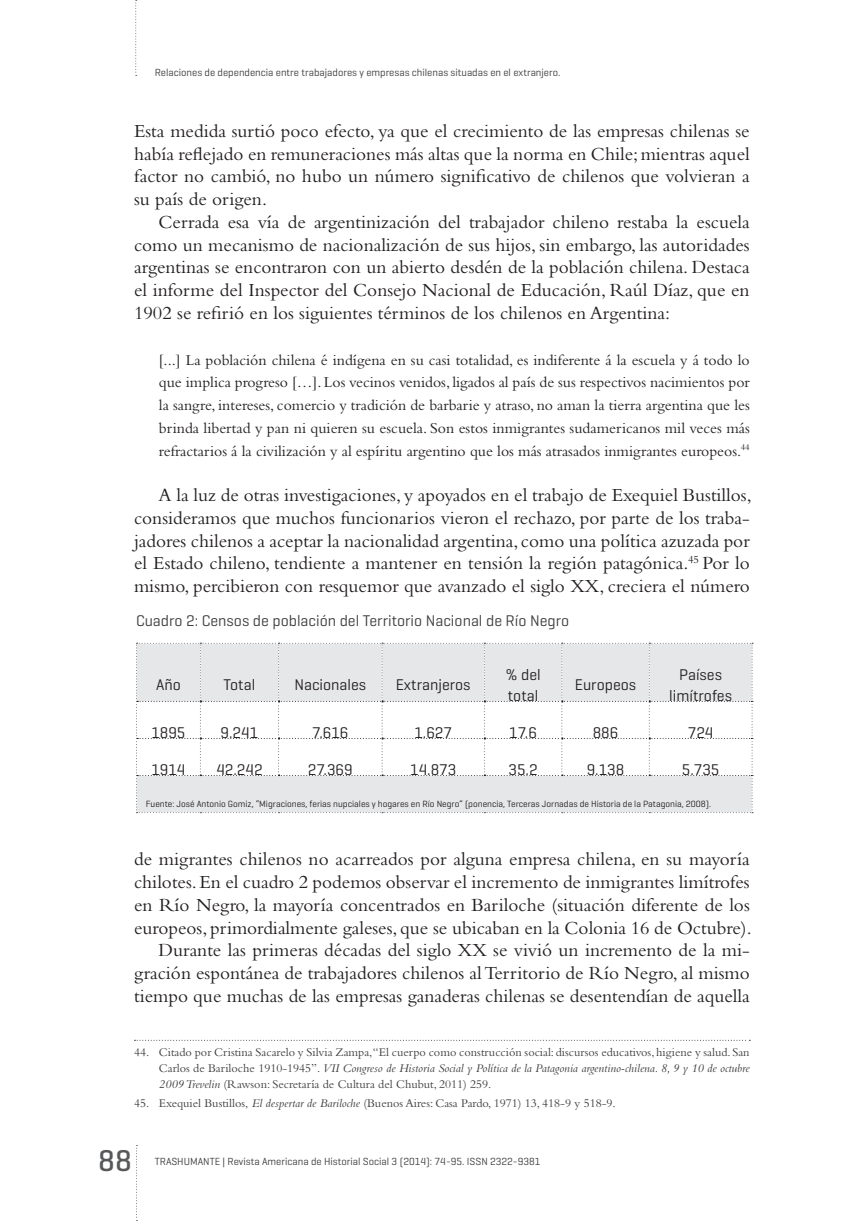
<style>
.page{position:relative;width:859px;height:1221px;background:#fff}
.page>*{position:absolute;margin:0;border:0;box-sizing:border-box;transform-origin:0 0}
.t1{font:500 30.62px "Geogrotesque";color:#57585a}
.cuerpodeTExto_sangri{font:19.25px/22.8px "Bembo Std";color:#231f20;text-align:justify}
.cita{font:15.75px/22.8px "Bembo Std";color:#231f20;text-align:justify}
.TEXTOS_CUADROS{font:15.75px/21px "Geogrotesque";color:#231f20}
.descripcionTablas_es{font:15.75px "Geogrotesque";color:#3e3e3f}
.textoPiedeFoto_esp{font:12.25px/15.8px "Bembo Std";color:#3e3e3f;text-align:justify}
.t2{font:10.5px "Geogrotesque";color:#3e3e3f}
.TEXTOS_CUADROS-2{font:9.1px "Geogrotesque";color:#231f20}
.s1{font-style:italic}
</style>
<div class="page">
<svg style="left:136px;top:1145px;width:1px;height:73px"></svg>
<svg style="left:135px;top:0;width:2px;height:76px"></svg>
<svg style="left:134px;top:1039px;width:616px;height:1px"></svg>
<svg style="left:136px;top:643px;width:616px;height:170px"></svg>
<p class="t2" style="left:155px;top:66px;width:407px">Relaciones de dependencia entre trabajadores y empresas chilenas situadas en el extranjero.</p>
<p class="cuerpodeTExto_sangri" style="left:134px;top:119px;width:617px">Esta medida surtió poco efecto, ya que el crecimiento de las empresas chilenas se había reflejado en remuneraciones más altas que la norma en Chile; mientras aquel factor no cambió, no hubo un número significativo de chilenos que volvieran a su país de origen.</p>
<p class="cuerpodeTExto_sangri" style="left:134px;top:210px;width:617px;text-indent:24px">Cerrada esa vía de argentinización del trabajador chileno restaba la escuela como un mecanismo de nacionalización de sus hijos, sin embargo, las autoridades argentinas se encontraron con un abierto desdén de la población chilena. Destaca el informe del Inspector del Consejo Nacional de Educación, Raúl Díaz, que en 1902 se refirió en los siguientes términos de los chilenos en Argentina:</p>
<p class="cita" style="left:159px;top:348px;width:592px">[...] La población chilena é indígena en su casi totalidad, es indiferente á la escuela y á todo lo que implica progreso […]. Los vecinos venidos, ligados al país de sus respectivos nacimientos por la sangre, intereses, comercio y tradición de barbarie y atraso, no aman la tierra argentina que les brinda libertad y pan ni quieren su escuela. Son estos inmigrantes sudamericanos mil veces más refractarios á la civilización y al espíritu argentino que los más atrasados inmigrantes europeos.<sup>44</sup></p>
<p class="cuerpodeTExto_sangri" style="left:134px;top:483px;width:619px;text-indent:24px">A la luz de otras investigaciones, y apoyados en el trabajo de Exequiel Bustillos, consideramos que muchos funcionarios vieron el rechazo, por parte de los traba&shy;jadores chilenos a aceptar la nacionalidad argentina, como una política azuzada por el Estado chileno, tendiente a mantener en tensión la región patagónica.<sup>45</sup> Por lo mismo, percibieron con resquemor que avanzado el siglo XX, creciera el número</p>
<p class="descripcionTablas_es" style="left:136px;top:610px;width:434px">Cuadro 2: Censos de población del Territorio Nacional de Río Negro</p>
<p class="TEXTOS_CUADROS" style="left:156px;top:674px;width:26px">Año</p>
<p class="TEXTOS_CUADROS" style="left:223px;top:674px;width:33px">Total</p>
<p class="TEXTOS_CUADROS" style="left:294px;top:674px;width:73px">Nacionales</p>
<p class="TEXTOS_CUADROS" style="left:395px;top:674px;width:76px">Extranjeros</p>
<p class="TEXTOS_CUADROS" style="left:505px;top:663px;width:37px">% del total</p>
<p class="TEXTOS_CUADROS" style="left:574px;top:674px;width:63px">Europeos</p>
<p class="TEXTOS_CUADROS" style="left:669px;top:663px;width:64px;text-align:center">Países limítrofes</p>
<p class="TEXTOS_CUADROS" style="left:151px;top:721px;width:36px">1895</p>
<p class="TEXTOS_CUADROS" style="left:220px;top:721px;width:39px">9.241</p>
<p class="TEXTOS_CUADROS" style="left:312px;top:721px;width:38px">7.616</p>
<p class="TEXTOS_CUADROS" style="left:414px;top:721px;width:39px">1.627</p>
<p class="TEXTOS_CUADROS" style="left:509px;top:721px;width:29px">17.6</p>
<p class="TEXTOS_CUADROS" style="left:592px;top:721px;width:27px">886</p>
<p class="TEXTOS_CUADROS" style="left:687px;top:721px;width:27px">724</p>
<p class="TEXTOS_CUADROS" style="left:151px;top:758px;width:36px">1914</p>
<p class="TEXTOS_CUADROS" style="left:216px;top:758px;width:48px">42.242</p>
<p class="TEXTOS_CUADROS" style="left:308px;top:758px;width:46px">27.369</p>
<p class="TEXTOS_CUADROS" style="left:410px;top:758px;width:48px">14.873</p>
<p class="TEXTOS_CUADROS" style="left:508px;top:758px;width:31px">35.2</p>
<p class="TEXTOS_CUADROS" style="left:586px;top:758px;width:39px">9.138</p>
<p class="TEXTOS_CUADROS" style="left:681px;top:758px;width:39px">5.735</p>
<p class="TEXTOS_CUADROS-2" style="left:146px;top:798px;width:566px">Fuente: José Antonio Gomiz, “Migraciones, ferias nupciales y hogares en Río Negro” (ponencia, Terceras Jornadas de Historia de la Patagonia, 2008).</p>
<p class="cuerpodeTExto_sangri" style="left:134px;top:847px;width:619px">de migrantes chilenos no acarreados por alguna empresa chilena, en su mayoría chilotes. En el cuadro 2 podemos observar el incremento de inmigrantes limítrofes en Río Negro, la mayoría concentrados en Bariloche (situación diferente de los europeos, primordialmente galeses, que se ubicaban en la Colonia 16 de Octubre).</p>
<p class="cuerpodeTExto_sangri" style="left:134px;top:938px;width:617px;text-indent:24px">Durante las primeras décadas del siglo XX se vivió un incremento de la mi&shy;gración espontánea de trabajadores chilenos al Territorio de Río Negro, al mismo tiempo que muchas de las empresas ganaderas chilenas se desentendían de aquella</p>
<p class="textoPiedeFoto_esp" style="left:159px;top:1044px;width:592px;text-indent:-25px">44. Citado por Cristina Sacarelo y Silvia Zampa,“El cuerpo como construcción social: discursos educativos, higiene y salud. San Carlos de Bariloche 1910-1945”. <span class="s1">VII Congreso de Historia Social y Política de la Patagonia argentino-chilena. 8, 9 y 10 de octubre 2009 Trevelin</span> (Rawson: Secretaría de Cultura del Chubut, 2011) 259.</p>
<p class="textoPiedeFoto_esp" style="left:134px;top:1094px;width:483px">45. Exequiel Bustillos, <span class="s1">El despertar de Bariloche</span> (Buenos Aires: Casa Pardo, 1971) 13, 418-9 y 518-9.</p>
<h1 class="t1" style="left:98px;top:1140px;width:35px">88</h1>
<p class="t2" style="left:155px;top:1154px;width:387px">TRASHUMANTE | Revista Americana de Historial Social 3 (2014): 74-95. ISSN 2322-9381</p>
</div>
